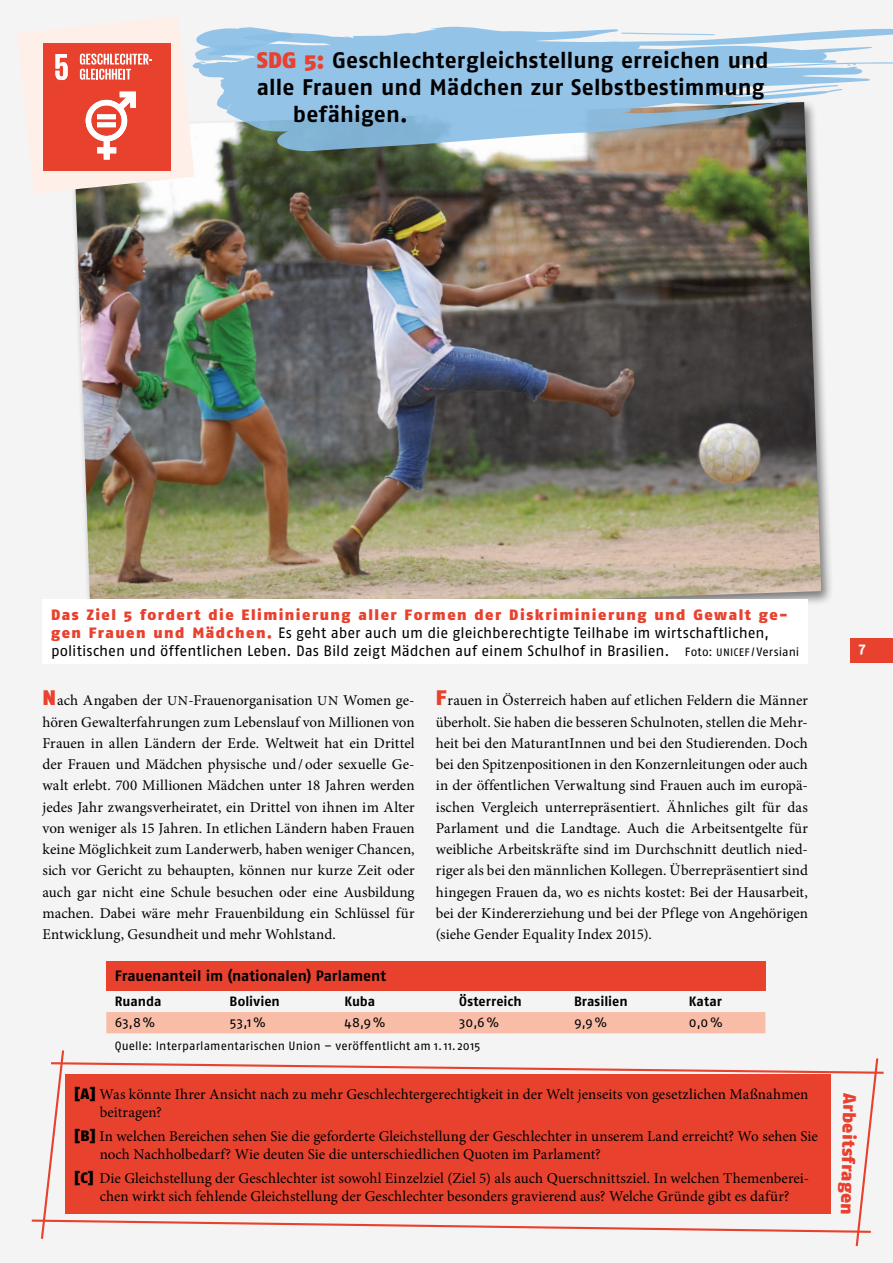
<style>
.page{position:relative;width:893px;height:1263px;background:#f5f4f4}
.page>*{position:absolute;margin:0;border:0;box-sizing:border-box;transform-origin:0 0}
.t1{font:700 22.5px "Fago No";letter-spacing:.005em;color:#000}
.t2{font:900 18px "Fago No";color:#e8422f}
.t3{font:15px/21.3px "Minion Pro";color:#000}
.t4{font:15px/18px "Fago No";letter-spacing:-.005em;color:#000}
.t5{font:700 15px "Fago No";letter-spacing:-.005em;color:#000}
.t6{font:700 15px "Fago No";color:#fff}
.t7{font:700 13.5px "Fago No";color:#000}
.t8{font:13.5px "Fago No";letter-spacing:.005em;color:#000}
.t9{font:12px "Fago No";letter-spacing:.01em;color:#000}
.s1{font-weight:900;color:#e8422f}
.s2{font-size:12px}
.s3{font-size:10.8px}
.s4{font-family:"Fago No";font-weight:900;font-size:21px;color:#e8422f}
.s5{font-size:13.5px}
.s6{font-family:"Fago No";font-weight:900}
</style>
<div class="page">
<img style="left:73px;top:153px;width:748px;height:450px">
<div style="left:106px;top:961px;width:659px;height:30px;background:#e8422f"></div>
<div style="left:106px;top:1012px;width:659px;height:21px;background:#f8bca7"></div>
<div style="left:43px;top:600px;width:765px;height:64px;background:#fff"></div>
<div style="left:850px;top:638px;width:43px;height:25px;background:#e8422f"></div>
<svg style="left:31px;top:1050px;width:853px;height:197px"></svg>
<svg style="left:17px;top:17px;width:276px;height:177px"></svg>
<svg style="left:193px;top:27px;width:700px;height:126px;fill:#93c3e7"></svg>
<h1 class="t1" style="left:257px;top:47px;width:513px"><span class="s1">SDG 5:</span> Geschlechtergleichstellung erreichen und</h1>
<h1 class="t1" style="left:257px;top:74px;width:509px">alle Frauen und Mädchen zur Selbstbestimmung</h1>
<h1 class="t1" style="left:293px;top:101px;width:117px">befähigen.</h1>
<p class="t4" style="left:51px;top:605px;width:750px"><span class="s1">Das Ziel 5 fordert die Eliminierung aller Formen der Diskriminierung und Gewalt ge&shy;gen Frauen und Mädchen.</span> Es geht aber auch um die gleichberechtigte Teilhabe im wirtschaftlichen, politischen und öffentlichen Leben. Das Bild zeigt Mädchen auf einem Schulhof in Brasilien. <span class="s2">Foto:</span> <span class="s3">UNICEF</span> <span class="s2">/Versiani</span></p>
<p class="t3" style="left:43px;top:690px;width:374px;text-align:justify"><span class="s4">N</span>ach Angaben der <span class="s5">UN</span>-Frauenorganisation <span class="s5">UN</span> Women ge&shy;hören Gewalterfahrungen zum Lebenslauf von Millionen von Frauen in allen Ländern der Erde. Weltweit hat ein Drittel der Frauen und Mädchen physische und/oder sexuelle Ge&shy;walt erlebt. 700 Millionen Mädchen unter 18 Jahren werden jedes Jahr zwangsverheiratet, ein Drittel von ihnen im Alter von weniger als 15 Jahren. In etlichen Ländern haben Frauen keine Möglichkeit zum Landerwerb, haben weniger Chancen, sich vor Gericht zu behaupten, können nur kurze Zeit oder auch gar nicht eine Schule besuchen oder eine Ausbildung machen. Dabei wäre mehr Frauenbildung ein Schlüssel für Entwicklung, Gesundheit und mehr Wohlstand.</p>
<p class="t3" style="left:436px;top:690px;width:374px;text-align:justify"><span class="s4">F</span>rauen in Österreich haben auf etlichen Feldern die Männer überholt. Sie haben die besseren Schulnoten, stellen die Mehr&shy;heit bei den MaturantInnen und bei den Studierenden. Doch bei den Spitzenpositionen in den Konzernleitungen oder auch in der öffentlichen Verwaltung sind Frauen auch im europä&shy;ischen Vergleich unterrepräsentiert. Ähnliches gilt für das Parlament und die Landtage. Auch die Arbeitsentgelte für weibliche Arbeitskräfte sind im Durchschnitt deutlich nied&shy;riger als bei den männlichen Kollegen. Überrepräsentiert sind hingegen Frauen da, wo es nichts kostet: Bei der Hausarbeit, bei der Kindererziehung und bei der Pflege von Angehörigen (siehe Gender Equality Index 2015).</p>
<p class="t5" style="left:115px;top:967px;width:273px">Frauenanteil im (nationalen) Parlament</p>
<p class="t7" style="left:115px;top:993px;width:48px">Ruanda</p>
<p class="t7" style="left:230px;top:993px;width:52px">Bolivien</p>
<p class="t7" style="left:344px;top:993px;width:32px">Kuba</p>
<p class="t7" style="left:459px;top:993px;width:64px">Österreich</p>
<p class="t7" style="left:574px;top:993px;width:55px">Brasilien</p>
<p class="t7" style="left:689px;top:993px;width:35px">Katar</p>
<p class="t8" style="left:115px;top:1015px;width:42px">63,8%</p>
<p class="t8" style="left:230px;top:1015px;width:38px">53,1%</p>
<p class="t8" style="left:344px;top:1015px;width:43px">48,9%</p>
<p class="t8" style="left:459px;top:1015px;width:42px">30,6%</p>
<p class="t8" style="left:574px;top:1015px;width:35px">9,9%</p>
<p class="t8" style="left:689px;top:1015px;width:35px">0,0%</p>
<p class="t9" style="left:115px;top:1039px;width:367px">Quelle: Interparlamentarischen Union – veröffentlicht am 1. 11. 2015</p>
<p class="t3" style="left:100px;top:1085px;width:710px;line-height:18px;text-indent:-26px"><span class="s6">[A]</span> Was könnte Ihrer Ansicht nach zu mehr Geschlechtergerechtigkeit in der Welt jenseits von gesetzlichen Maßnahmen beitragen?</p>
<p class="t3" style="left:100px;top:1127px;width:719px;line-height:18px;text-indent:-26px"><span class="s6">[B]</span> In welchen Bereichen sehen Sie die geforderte Gleichstellung der Geschlechter in unserem Land erreicht? Wo sehen Sie noch Nachholbedarf? Wie deuten Sie die unterschiedlichen Quoten im Parlament?</p>
<p class="t3" style="left:74px;top:1169px;width:736px;line-height:18px;text-align:center"><span class="s6">[C]</span> Die Gleichstellung der Geschlechter ist sowohl Einzelziel (Ziel 5) als auch Querschnittsziel. In welchen Themenberei&shy;chen wirkt sich fehlende Gleichstellung der Geschlechter besonders gravierend aus? Welche Gründe gibt es dafür?</p>
<p class="t6" style="left:859px;top:639px;width:8px">7</p>
<p class="t2" style="left:860px;top:1093px;width:124px;rotate:91deg">Arbeitsfragen</p>
</div>
